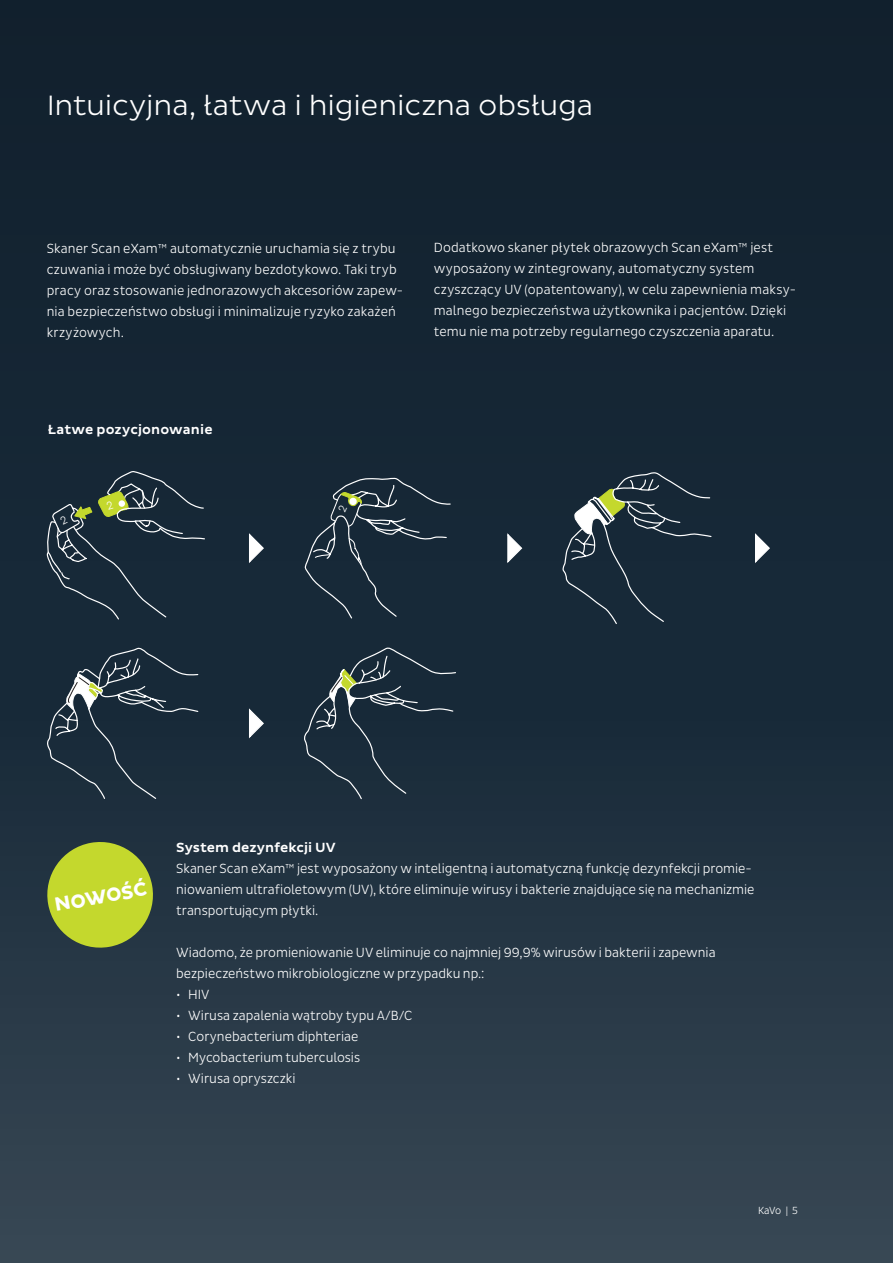
<style>
.page{position:relative;width:893px;height:1263px;background:#fff}
.page>*{position:absolute;margin:0;border:0;box-sizing:border-box;transform-origin:0 0}
.t1{font:300 28.5px "Pluto Sans";letter-spacing:-.01em;color:#fff}
.t2{font:700 19.5px "Pluto Sans";color:#fff}
.t3{font:300 13.5px/21px "Pluto Sans Cond";letter-spacing:.005em;color:#fff}
.t4{font:500 13.5px "Pluto Sans";color:#fff}
.t5{font:300 10.5px "Pluto Sans Cond";color:#fff}
</style>
<div class="page">
<div style="left:0;top:610px;width:893px;height:653px;background:linear-gradient(to bottom,#122434,#384854)"></div>
<div style="left:0;top:0;width:893px;height:650px;background:#172938"></div>
<svg style="left:47px;top:647px;width:152px;height:153px;background:#283946"></svg>
<svg style="left:303px;top:647px;width:154px;height:153px;background:#253643"></svg>
<svg style="left:248px;top:708px;width:17px;height:32px"></svg>
<svg style="left:562px;top:472px;width:150px;height:152px"></svg>
<svg style="left:249px;top:533px;width:15px;height:30px"></svg>
<svg style="left:507px;top:533px;width:16px;height:30px"></svg>
<svg style="left:755px;top:533px;width:15px;height:30px"></svg>
<svg style="left:43px;top:838px;width:114px;height:114px;background:#8fa233"></svg>
<svg style="left:46px;top:471px;width:159px;height:149px"></svg>
<svg style="left:304px;top:477px;width:147px;height:142px"></svg>
<h1 class="t1" style="left:47px;top:89px;width:548px">Intuicyjna, łatwa i higieniczna obsługa</h1>
<p class="t3" style="left:47px;top:238px;width:358px">Skaner Scan eXam™ automatycznie uruchamia się z trybu czuwania i może być obsługiwany bezdotykowo. Taki tryb pracy oraz stosowanie jednorazowych akcesoriów zapew&shy;nia bezpieczeństwo obsługi i minimalizuje ryzyko zakażeń krzyżowych.</p>
<p class="t3" style="left:434px;top:237px;width:364px">Dodatkowo skaner płytek obrazowych Scan eXam™ jest wyposażony w zintegrowany, automatyczny system czyszczący UV (opatentowany), w celu zapewnienia maksy&shy;malnego bezpieczeństwa użytkownika i pacjentów. Dzięki temu nie ma potrzeby regularnego czyszczenia aparatu.</p>
<p class="t4" style="left:48px;top:422px;width:166px">Łatwe pozycjonowanie</p>
<h2 class="t2" style="left:53px;top:894px;width:95px;rotate:-10deg">NOWOŚĆ</h2>
<p class="t4" style="left:176px;top:840px;width:161px">System dezynfekcji UV</p>
<p class="t3" style="left:176px;top:858px;width:580px">Skaner Scan eXam™ jest wyposażony w inteligentną i automatyczną funkcję dezynfekcji promie&shy;niowaniem ultrafioletowym (UV), które eliminuje wirusy i bakterie znajdujące się na mechanizmie transportującym płytki.</p>
<p class="t3" style="left:176px;top:942px;width:541px">Wiadomo, że promieniowanie UV eliminuje co najmniej 99,9% wirusów i bakterii i zapewnia bezpieczeństwo mikrobiologiczne w przypadku np.:</p>
<p class="t3" style="left:176px;top:984px;width:35px">• HIV</p>
<p class="t3" style="left:176px;top:1005px;width:238px">• Wirusa zapalenia wątroby typu A/B/C</p>
<p class="t3" style="left:176px;top:1026px;width:184px">• Corynebacterium diphteriae</p>
<p class="t3" style="left:176px;top:1047px;width:185px">• Mycobacterium tuberculosis</p>
<p class="t3" style="left:176px;top:1068px;width:121px">• Wirusa opryszczki</p>
<p class="t5" style="left:758px;top:1204px;width:41px">KaVo | 5</p>
</div>
